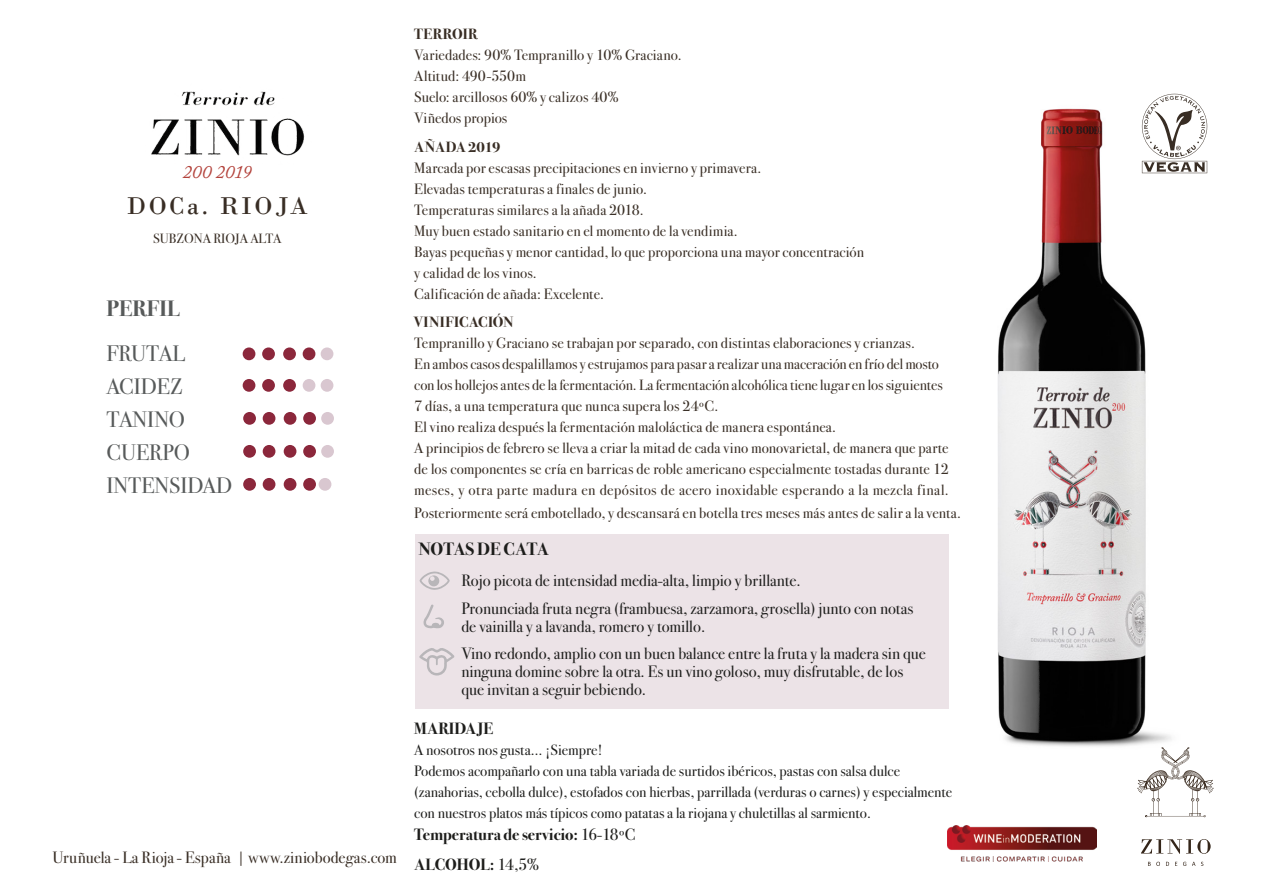
<style>
.page{position:relative;width:1263px;height:893px;background:#fff}
.page>*{position:absolute;margin:0;border:0;box-sizing:border-box;transform-origin:0 0}
.t1{font:25.5px "Bodoni";letter-spacing:.095em;color:#382d24}
.t2{font:22.5px/33px "Bodoni Sev ITC";color:#575a5a}
.t3{font:700 22.5px "Bodoni Sev ITC";color:#575a5a}
.t4{font:italic 18.75px "Adobe Caslon Pro";color:#b3433c}
.t5{font:700 18px "Bodoni Sev ITC";letter-spacing:-.005em;color:#1d1d1b}
.t6{font:16.5px/27.3px "Bodoni Sev ITC";color:#1d1d1b}
.t7{font:700 16.5px/30px "Bodoni Sev ITC";color:#1d1d1b}
.t8{font:16.5px "Bodoni Sev ITC";letter-spacing:.005em;color:#382d24}
.t9{font:15px/21px "Bodoni Sev ITC";letter-spacing:.005em;color:#382d24}
.t10{font:15px/21px "Bodoni Sev ITC";color:#1d1d1b}
.t11{font:700 15px "Bodoni Sev ITC";letter-spacing:.015em;color:#382d24}
.t12{font:700 15px "Bodoni Sev ITC";letter-spacing:-.005em;color:#382d24}
.t13{font:13.5px "Bodoni Sev ITC";color:#382d24}
.s1{font-weight:400}
</style>
<div class="page">
<img style="left:863px;top:93px;width:345px;height:654px">
<img style="left:151px;top:91px;width:154px;height:65px">
<div style="left:243px;top:347px;width:12px;height:13px;background:#8b273b;border-radius:50%"></div>
<div style="left:321px;top:347px;width:12px;height:13px;background:#d9c7d0;border-radius:50%"></div>
<div style="left:303px;top:347px;width:12px;height:13px;background:#8b273b;border-radius:50%"></div>
<div style="left:283px;top:347px;width:13px;height:13px;background:#8b273b;border-radius:50%"></div>
<div style="left:262px;top:347px;width:13px;height:13px;background:#8b273b;border-radius:50%"></div>
<div style="left:243px;top:379px;width:12px;height:13px;background:#8b273b;border-radius:50%"></div>
<div style="left:321px;top:379px;width:12px;height:13px;background:#d9c7d0;border-radius:50%"></div>
<div style="left:303px;top:379px;width:12px;height:13px;background:#d9c7d0;border-radius:50%"></div>
<div style="left:283px;top:379px;width:13px;height:13px;background:#8b273b;border-radius:50%"></div>
<div style="left:262px;top:379px;width:13px;height:13px;background:#8b273b;border-radius:50%"></div>
<div style="left:243px;top:478px;width:13px;height:13px;background:#8b273b;border-radius:50%"></div>
<div style="left:319px;top:478px;width:12px;height:13px;background:#d9c7d0;border-radius:50%"></div>
<div style="left:303px;top:478px;width:13px;height:13px;background:#8b273b;border-radius:50%"></div>
<div style="left:284px;top:478px;width:12px;height:13px;background:#8b273b;border-radius:50%"></div>
<div style="left:263px;top:478px;width:12px;height:13px;background:#8b273b;border-radius:50%"></div>
<div style="left:243px;top:445px;width:13px;height:13px;background:#8b273b;border-radius:50%"></div>
<div style="left:321px;top:445px;width:13px;height:13px;background:#d9c7d0;border-radius:50%"></div>
<div style="left:303px;top:445px;width:13px;height:13px;background:#8b273b;border-radius:50%"></div>
<div style="left:284px;top:445px;width:12px;height:13px;background:#8b273b;border-radius:50%"></div>
<div style="left:263px;top:445px;width:12px;height:13px;background:#8b273b;border-radius:50%"></div>
<div style="left:243px;top:412px;width:13px;height:13px;background:#8b273b;border-radius:50%"></div>
<div style="left:321px;top:412px;width:13px;height:13px;background:#d9c7d0;border-radius:50%"></div>
<div style="left:303px;top:412px;width:13px;height:13px;background:#8b273b;border-radius:50%"></div>
<div style="left:284px;top:412px;width:12px;height:13px;background:#8b273b;border-radius:50%"></div>
<div style="left:263px;top:412px;width:12px;height:13px;background:#8b273b;border-radius:50%"></div>
<div style="left:415px;top:534px;width:533px;height:174px;background:#ece3e7"></div>
<svg style="left:420px;top:571px;width:30px;height:19px"></svg>
<svg style="left:423px;top:604px;width:21px;height:24px"></svg>
<svg style="left:419px;top:648px;width:36px;height:27px"></svg>
<svg style="left:1142px;top:94px;width:65px;height:79px"></svg>
<img style="left:948px;top:825px;width:148px;height:37px">
<svg style="left:1148px;top:862px;width:12px;height:4px"></svg>
<svg style="left:1141px;top:839px;width:69px;height:15px"></svg>
<svg style="left:1137px;top:747px;width:77px;height:70px"></svg>
<p class="t4" style="left:183px;top:161px;width:70px">200 2019</p>
<h1 class="t1" style="left:127px;top:191px;width:182px">DOCa. RIOJA</h1>
<p class="t13" style="left:153px;top:231px;width:130px">SUBZONA RIOJA ALTA</p>
<h2 class="t3" style="left:106px;top:295px;width:75px">PERFIL</h2>
<h2 class="t2" style="left:106px;top:337px;width:127px">FRUTAL<br>ACIDEZ<br>TANINO<br>CUERPO<br>INTENSIDAD</h2>
<p class="t8" style="left:52px;top:847px;width:346px">Uruñuela - La Rioja - España | www.ziniobodegas.com</p>
<p class="t11" style="left:414px;top:25px;width:65px">TERROIR</p>
<p class="t9" style="left:414px;top:45px;width:269px">Variedades: 90% Tempranillo y 10% Graciano.<br>Altitud: 490-550m<br>Suelo: arcillosos 60% y calizos 40%<br>Viñedos propios</p>
<p class="t12" style="left:414px;top:138px;width:88px">AÑADA 2019</p>
<p class="t9" style="left:414px;top:157px;width:451px">Marcada por escasas precipitaciones en invierno y primavera.<br>Elevadas temperaturas a finales de junio.<br>Temperaturas similares a la añada 2018.<br>Muy buen estado sanitario en el momento de la vendimia.<br>Bayas pequeñas y menor cantidad, lo que proporciona una mayor concentración y calidad de los vinos.<br>Calificación de añada: Excelente.</p>
<p class="t11" style="left:414px;top:313px;width:101px">VINIFICACIÓN</p>
<p class="t9" style="left:414px;top:333px;width:536px">Tempranillo y Graciano se trabajan por separado, con distintas elaboraciones y crianzas.<br>En ambos casos despalillamos y estrujamos para pasar a realizar una maceración en frío del mosto con los hollejos antes de la fermentación. La fermentación alcohólica tiene lugar en los siguientes 7 días, a una temperatura que nunca supera los 24ºC.<br>El vino realiza después la fermentación maloláctica de manera espontánea.<br>A principios de febrero se lleva a criar la mitad de cada vino monovarietal, de manera que parte de los componentes se cría en barricas de roble americano especialmente tostadas durante 12 meses, y otra parte madura en depósitos de acero inoxidable esperando a la mezcla final.</p>
<p class="t9" style="left:414px;top:502px;width:548px">Posteriormente será embotellado, y descansará en botella tres meses más antes de salir a la venta.</p>
<p class="t5" style="left:419px;top:539px;width:132px">NOTAS DE CATA</p>
<p class="t6" style="left:461px;top:567px;width:453px">Rojo picota de intensidad media-alta, limpio y brillante.<br>Pronunciada fruta negra (frambuesa, zarzamora, grosella) junto con notas</p>
<p class="t6" style="left:461px;top:613px;width:466px">de vainilla y a lavanda, romero y tomillo.<br>Vino redondo, amplio con un buen balance entre la fruta y la madera sin que</p>
<p class="t6" style="left:461px;top:663px;width:443px;line-height:18px">ninguna domine sobre la otra. Es un vino goloso, muy disfrutable, de los que invitan a seguir bebiendo.</p>
<p class="t7" style="left:414px;top:714px;width:80px">MARIDAJE</p>
<p class="t10" style="left:414px;top:739px;width:539px">A nosotros nos gusta… ¡Siempre!<br>Podemos acompañarlo con una tabla variada de surtidos ibéricos, pastas con salsa dulce (zanahorias, cebolla dulce), estofados con hierbas, parrillada (verduras o carnes) y especialmente con nuestros platos más típicos como patatas a la riojana y chuletillas al sarmiento.</p>
<p class="t7" style="left:414px;top:820px;width:223px">Temperatura de servicio: <span class="s1">16-18ºC<br></span>ALCOHOL: <span class="s1">14,5%</span></p>
</div>
